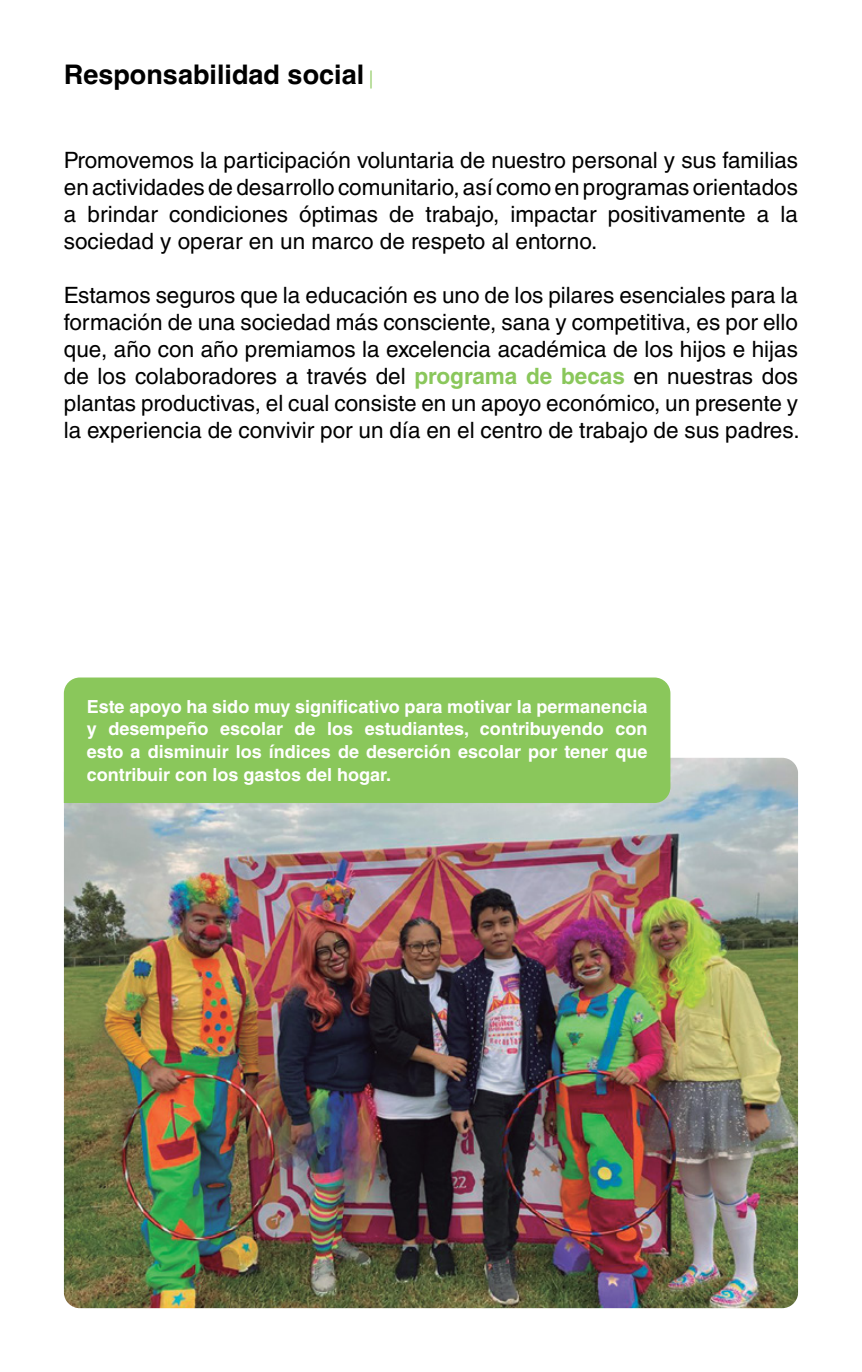
<style>
.page{position:relative;width:862px;height:1372px;background:#fff}
.page>*{position:absolute;margin:0;border:0;box-sizing:border-box;transform-origin:0 0}
.t1{font:700 27px "Helvetica";color:#000}
.t2{font:22.5px/27px "Helvetica LT Std";color:#000;text-align:justify}
.t3{font:700 18px/22.5px "Helvetica LT Std";color:#fff;text-align:justify}
.s1{font-weight:300;font-size:18px;color:#8ac75b}
.s2{font-weight:700;color:#8ac75b}
</style>
<div class="page">
<img style="left:64px;top:757px;width:733px;height:550px">
<div style="left:64px;top:677px;width:606px;height:126px;background:#8ac75b"></div>
<p class="t1" style="left:64px;top:58px;width:311px">Responsabilidad social <span class="s1">|</span></p>
<p class="t2" style="left:64px;top:146px;width:735px">Promovemos la participación voluntaria de nuestro personal y sus familias en actividades de desarrollo comunitario, así como en programas orientados a brindar condiciones óptimas de trabajo, impactar positivamente a la sociedad y operar en un marco de respeto al entorno.</p>
<p class="t2" style="left:64px;top:281px;width:736px">Estamos seguros que la educación es uno de los pilares esenciales para la formación de una sociedad más consciente, sana y competitiva, es por ello que, año con año premiamos la excelencia académica de los hijos e hijas de los colaboradores a través del <span class="s2">programa de becas</span> en nuestras dos plantas productivas, el cual consiste en un apoyo económico, un presente y la experiencia de convivir por un día en el centro de trabajo de sus padres.</p>
<p class="t3" style="left:87px;top:695px;width:562px">Este apoyo ha sido muy significativo para motivar la permanencia y desempeño escolar de los estudiantes, contribuyendo con esto a disminuir los índices de deserción escolar por tener que contribuir con los gastos del hogar.</p>
</div>
